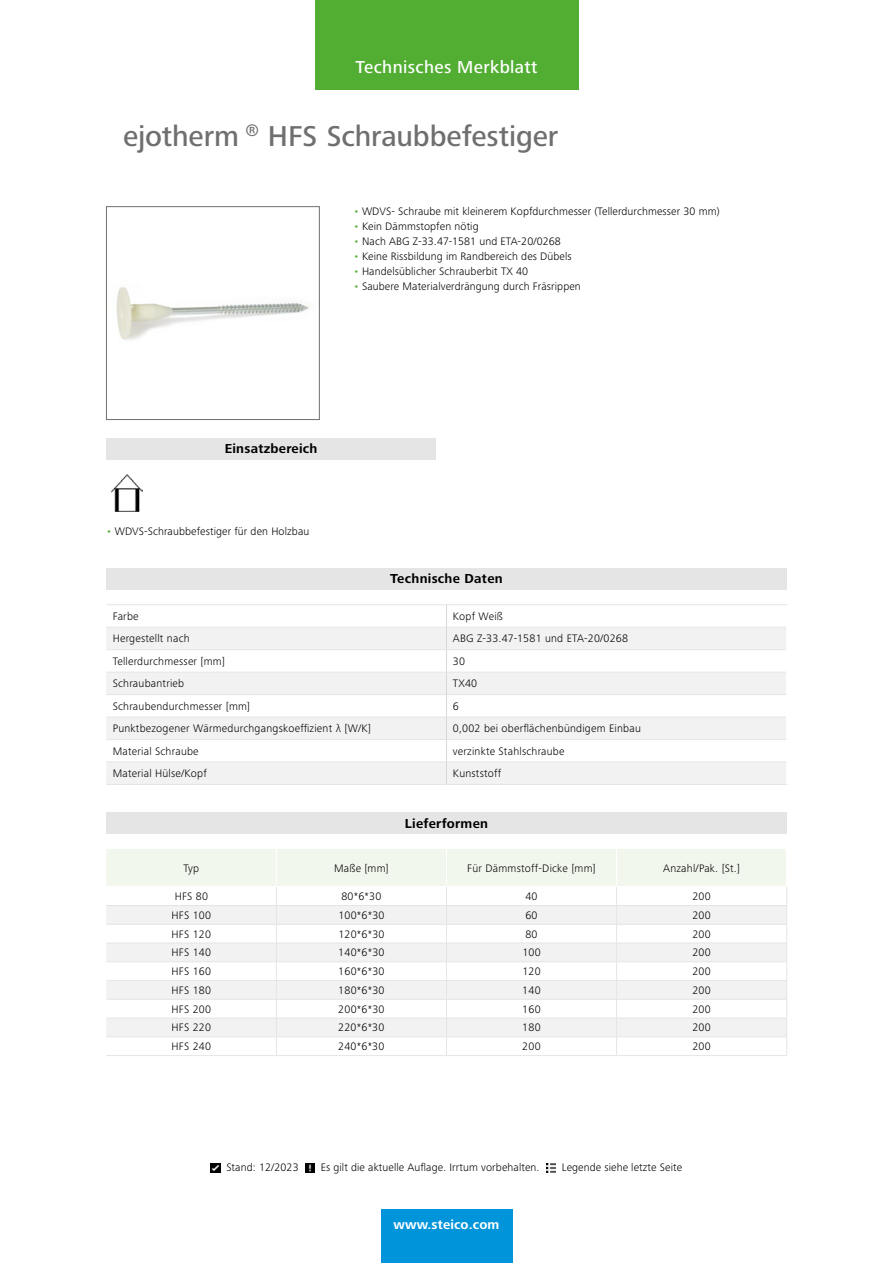
<style>
.page{position:relative;width:893px;height:1263px;background:#fff}
.page>*{position:absolute;margin:0;border:0;box-sizing:border-box;transform-origin:0 0}
.t1{font:500 29.7px "Frutiger Next LTW1 G";letter-spacing:-.005em;color:#706f6f}
.t2{font:500 18px "Frutiger Next LTW1 G";letter-spacing:.02em;color:#fff}
.t3{font:700 13.5px "Frutiger Next LTW1 G";letter-spacing:.02em;color:#000}
.t4{font:700 13.5px "Frutiger Next LTW1 G";letter-spacing:.01em;color:#fff}
.t5{font:300 11.25px "Frutiger Next LTW1 G";letter-spacing:.02em;color:#000}
.s1{color:#52ae32}
</style>
<div class="page">
<img style="left:116px;top:287px;width:193px;height:53px">
<div style="left:106px;top:206px;width:213px;height:214px;border:1px solid #706f6f"></div>
<div style="left:106px;top:438px;width:330px;height:21px;background:#e5e5e5"></div>
<img style="left:112px;top:474px;width:31px;height:38px">
<div style="left:106px;top:568px;width:681px;height:22px;background:#e5e5e5"></div>
<svg style="left:106px;top:628px;width:680px;height:156px;fill:#f2f2f2"></svg>
<hr style="left:106px;top:627px;width:340px;height:1px;background:#e5e5e5">
<hr style="left:446px;top:627px;width:340px;height:1px;background:#e5e5e5">
<hr style="left:106px;top:649px;width:340px;height:1px;background:#e5e5e5">
<hr style="left:446px;top:649px;width:340px;height:1px;background:#e5e5e5">
<hr style="left:106px;top:672px;width:340px;height:1px;background:#e5e5e5">
<hr style="left:446px;top:672px;width:340px;height:1px;background:#e5e5e5">
<hr style="left:106px;top:694px;width:340px;height:1px;background:#e5e5e5">
<hr style="left:446px;top:694px;width:340px;height:1px;background:#e5e5e5">
<hr style="left:106px;top:717px;width:340px;height:1px;background:#e5e5e5">
<hr style="left:446px;top:717px;width:340px;height:1px;background:#e5e5e5">
<hr style="left:106px;top:739px;width:340px;height:1px;background:#e5e5e5">
<hr style="left:446px;top:739px;width:340px;height:1px;background:#e5e5e5">
<hr style="left:106px;top:762px;width:340px;height:1px;background:#e5e5e5">
<hr style="left:446px;top:762px;width:340px;height:1px;background:#e5e5e5">
<svg style="left:446px;top:605px;width:1px;height:179px"></svg>
<hr style="left:106px;top:604px;width:340px;height:1px;background:#e5e5e5">
<hr style="left:446px;top:604px;width:341px;height:1px;background:#e5e5e5">
<hr style="left:106px;top:784px;width:340px;height:1px;background:#e5e5e5">
<hr style="left:446px;top:784px;width:341px;height:1px;background:#e5e5e5">
<div style="left:106px;top:813px;width:681px;height:21px;background:#e5e5e5"></div>
<svg style="left:106px;top:849px;width:681px;height:206px"></svg>
<hr style="left:106px;top:1055px;width:170px;height:1px;background:#e5e5e5">
<hr style="left:276px;top:1055px;width:170px;height:1px;background:#e5e5e5">
<hr style="left:446px;top:1055px;width:171px;height:1px;background:#e5e5e5">
<hr style="left:617px;top:1055px;width:170px;height:1px;background:#e5e5e5">
<div style="left:315px;top:0;width:263px;height:89px;background:#52ae32"></div>
<div style="left:381px;top:1210px;width:131px;height:53px;background:#0095db"></div>
<svg style="left:211px;top:1163px;width:9px;height:9px"></svg>
<svg style="left:305px;top:1163px;width:9px;height:9px"></svg>
<svg style="left:546px;top:1163px;width:9px;height:9px"></svg>
<h2 class="t2" style="left:355px;top:56px;width:184px">Technisches Merkblatt</h2>
<h1 class="t1" style="left:123px;top:119px;width:437px">ejotherm <sup>®</sup> HFS Schraubbefestiger</h1>
<p class="t5" style="left:353px;top:204px;width:368px"><span class="s1">•</span> WDVS- Schraube mit kleinerem Kopfdurchmesser (Tellerdurchmesser 30 mm)</p>
<p class="t5" style="left:353px;top:219px;width:127px"><span class="s1">•</span> Kein Dämmstopfen nötig</p>
<p class="t5" style="left:353px;top:234px;width:209px"><span class="s1">•</span> Nach ABG Z-33.47-1581 und ETA-20/0268</p>
<p class="t5" style="left:353px;top:249px;width:220px"><span class="s1">•</span> Keine Rissbildung im Randbereich des Dübels</p>
<p class="t5" style="left:353px;top:264px;width:176px"><span class="s1">•</span> Handelsüblicher Schrauberbit TX 40</p>
<p class="t5" style="left:353px;top:279px;width:229px"><span class="s1">•</span> Saubere Materialverdrängung durch Fräsrippen</p>
<p class="t3" style="left:225px;top:441px;width:94px">Einsatzbereich</p>
<p class="t5" style="left:106px;top:525px;width:205px"><span class="s1">•</span> WDVS-Schraubbefestiger für den Holzbau</p>
<p class="t3" style="left:390px;top:571px;width:114px">Technische Daten</p>
<p class="t5" style="left:113px;top:610px;width:27px">Farbe</p>
<p class="t5" style="left:453px;top:610px;width:52px">Kopf Weiß</p>
<p class="t5" style="left:113px;top:632px;width:79px">Hergestellt nach</p>
<p class="t5" style="left:453px;top:632px;width:177px">ABG Z-33.47-1581 und ETA-20/0268</p>
<p class="t5" style="left:113px;top:655px;width:114px">Tellerdurchmesser [mm]</p>
<p class="t5" style="left:453px;top:655px;width:14px">30</p>
<p class="t5" style="left:113px;top:677px;width:73px">Schraubantrieb</p>
<p class="t5" style="left:453px;top:677px;width:26px">TX40</p>
<p class="t5" style="left:113px;top:700px;width:139px">Schraubendurchmesser [mm]</p>
<p class="t5" style="left:453px;top:700px;width:7px">6</p>
<p class="t5" style="left:113px;top:722px;width:260px">Punktbezogener Wärmedurchgangskoeffizient λ [W/K]</p>
<p class="t5" style="left:453px;top:722px;width:190px">0,002 bei oberflächenbündigem Einbau</p>
<p class="t5" style="left:113px;top:745px;width:87px">Material Schraube</p>
<p class="t5" style="left:453px;top:745px;width:113px">verzinkte Stahlschraube</p>
<p class="t5" style="left:113px;top:767px;width:96px">Material Hülse/Kopf</p>
<p class="t5" style="left:453px;top:767px;width:50px">Kunststoff</p>
<p class="t3" style="left:405px;top:815px;width:85px">Lieferformen</p>
<p class="t5" style="left:183px;top:861px;width:17px">Typ</p>
<p class="t5" style="left:334px;top:861px;width:56px">Maße [mm]</p>
<p class="t5" style="left:467px;top:861px;width:130px">Für Dämmstoff-Dicke [mm]</p>
<p class="t5" style="left:663px;top:861px;width:78px">Anzahl/Pak. [St.]</p>
<p class="t5" style="left:175px;top:890px;width:35px">HFS 80</p>
<p class="t5" style="left:341px;top:890px;width:42px">80*6*30</p>
<p class="t5" style="left:525px;top:890px;width:14px">40</p>
<p class="t5" style="left:692px;top:890px;width:20px">200</p>
<p class="t5" style="left:172px;top:909px;width:41px">HFS 100</p>
<p class="t5" style="left:338px;top:909px;width:48px">100*6*30</p>
<p class="t5" style="left:525px;top:909px;width:14px">60</p>
<p class="t5" style="left:692px;top:909px;width:20px">200</p>
<p class="t5" style="left:172px;top:927px;width:41px">HFS 120</p>
<p class="t5" style="left:338px;top:927px;width:48px">120*6*30</p>
<p class="t5" style="left:525px;top:927px;width:14px">80</p>
<p class="t5" style="left:692px;top:927px;width:20px">200</p>
<p class="t5" style="left:172px;top:946px;width:41px">HFS 140</p>
<p class="t5" style="left:338px;top:946px;width:48px">140*6*30</p>
<p class="t5" style="left:522px;top:946px;width:20px">100</p>
<p class="t5" style="left:692px;top:946px;width:20px">200</p>
<p class="t5" style="left:172px;top:965px;width:41px">HFS 160</p>
<p class="t5" style="left:338px;top:965px;width:48px">160*6*30</p>
<p class="t5" style="left:522px;top:965px;width:20px">120</p>
<p class="t5" style="left:692px;top:965px;width:20px">200</p>
<p class="t5" style="left:172px;top:984px;width:41px">HFS 180</p>
<p class="t5" style="left:338px;top:984px;width:48px">180*6*30</p>
<p class="t5" style="left:522px;top:984px;width:20px">140</p>
<p class="t5" style="left:692px;top:984px;width:20px">200</p>
<p class="t5" style="left:172px;top:1002px;width:41px">HFS 200</p>
<p class="t5" style="left:338px;top:1002px;width:48px">200*6*30</p>
<p class="t5" style="left:522px;top:1002px;width:20px">160</p>
<p class="t5" style="left:692px;top:1002px;width:20px">200</p>
<p class="t5" style="left:172px;top:1021px;width:41px">HFS 220</p>
<p class="t5" style="left:338px;top:1021px;width:48px">220*6*30</p>
<p class="t5" style="left:522px;top:1021px;width:20px">180</p>
<p class="t5" style="left:692px;top:1021px;width:20px">200</p>
<p class="t5" style="left:171px;top:1040px;width:41px">HFS 240</p>
<p class="t5" style="left:338px;top:1040px;width:48px">240*6*30</p>
<p class="t5" style="left:522px;top:1040px;width:20px">200</p>
<p class="t5" style="left:692px;top:1040px;width:20px">200</p>
<p class="t5" style="left:226px;top:1161px;width:74px">Stand: 12/2023</p>
<p class="t5" style="left:321px;top:1161px;width:220px">Es gilt die aktuelle Auflage. Irrtum vorbehalten.</p>
<p class="t5" style="left:562px;top:1161px;width:122px">Legende siehe letzte Seite</p>
<p class="t4" style="left:394px;top:1217px;width:107px">www.steico.com</p>
</div>
